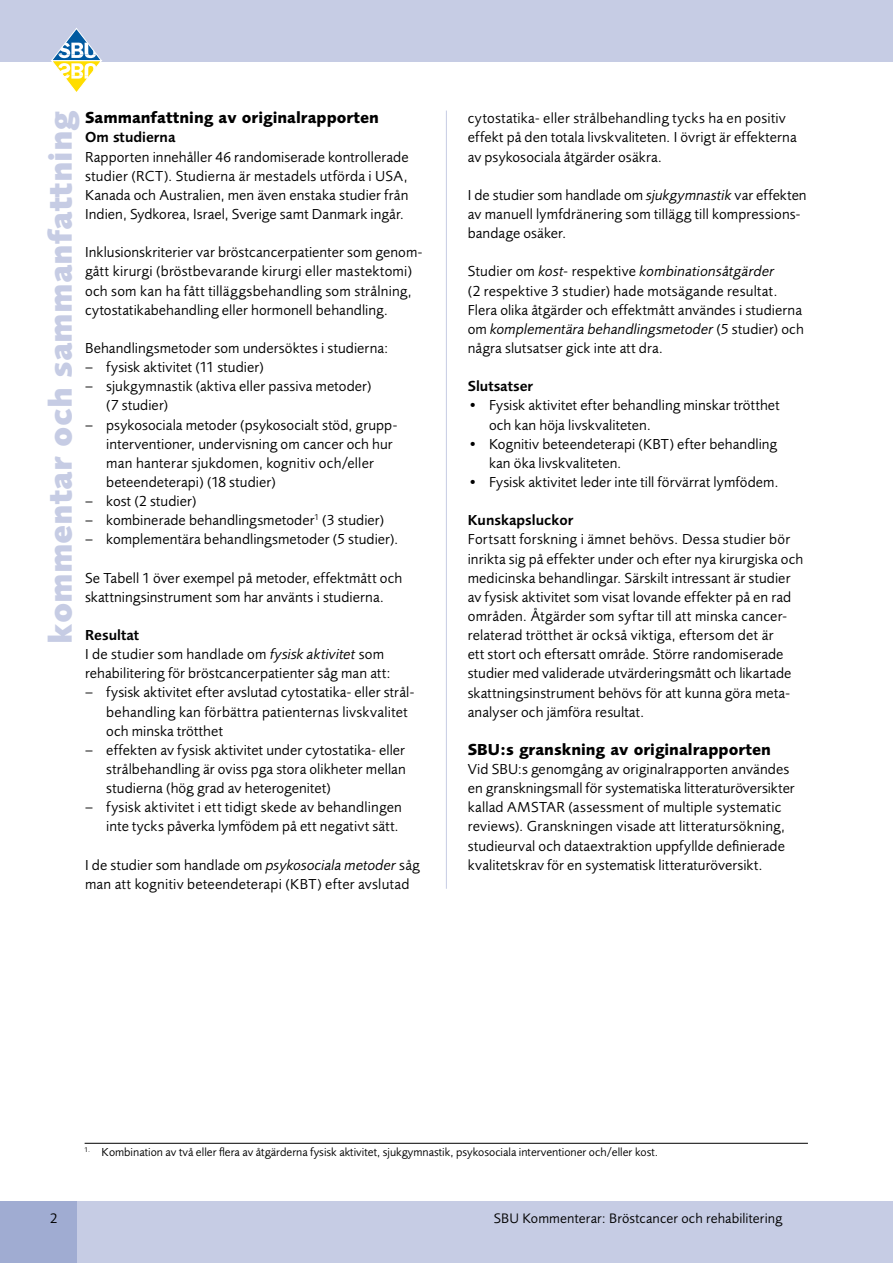
<style>
.page{position:relative;width:893px;height:1263px;background:#fff}
.page>*{position:absolute;margin:0;border:0;box-sizing:border-box;transform-origin:0 0}
.t1{font:800 33px "Foundry Sans";color:#c6cce4}
.t2{font:700 16.5px "Foundry Sans";color:#000}
.t3{font:15px/19.2px "Foundry Sans";letter-spacing:.01em;color:#000}
.t4{font:600 15px "Foundry Sans";color:#000}
.t5{font:14.25px "Foundry Sans";letter-spacing:.01em;color:#000}
.t6{font:12px "Foundry Sans";color:#000}
.s1{font-weight:600}
.s2{font-style:italic}
</style>
<div class="page">
<div style="left:0;top:1202px;width:893px;height:61px;background:#c6cce4"></div>
<div style="left:0;top:1202px;width:77px;height:61px;background:#a0acd2"></div>
<div style="left:0;top:0;width:893px;height:62px;background:#c6cce4"></div>
<svg style="left:51px;top:28px;width:51px;height:64px"></svg>
<hr style="left:446px;top:111px;width:1px;height:778px;background:#c6cce4">
<hr style="left:85px;top:1143px;width:723px;height:1px;background:#000">
<h1 class="t1" style="left:41px;top:644px;width:535px;rotate:-90deg">kommentar och sammanfattning</h1>
<p class="t2" style="left:85px;top:108px;width:295px">Sammanfattning av originalrapporten</p>
<p class="t4" style="left:85px;top:129px;width:92px">Om studierna</p>
<p class="t3" style="left:85px;top:147px;width:325px;text-align:justify">Rapporten innehåller 46 randomiserade kontrollerade studier (RCT). Studierna är mestadels utförda i USA, Kanada och Australien, men även enstaka studier från Indien, Sydkorea, Israel, Sverige samt Danmark ingår.</p>
<p class="t3" style="left:85px;top:243px;width:339px">Inklusionskriterier var bröstcancerpatienter som genom&shy;gått kirurgi (bröstbevarande kirurgi eller mastektomi) och som kan ha fått tilläggsbehandling som strålning, cytostatikabehandling eller hormonell behandling.</p>
<p class="t3" style="left:85px;top:338px;width:305px">Behandlingsmetoder som undersöktes i studierna:</p>
<p class="t3" style="left:85px;top:357px;width:180px">– fysisk aktivitet (11 studier)</p>
<p class="t3" style="left:106px;top:377px;width:267px;text-indent:-21px">– sjukgymnastik (aktiva eller passiva metoder) (7 studier)</p>
<p class="t3" style="left:106px;top:415px;width:292px;text-indent:-21px">– psykosociala metoder (psykosocialt stöd, grupp&shy;interventioner, undervisning om cancer och hur man hanterar sjukdomen, kognitiv och/eller beteendeterapi) (18 studier)</p>
<p class="t3" style="left:85px;top:491px;width:113px">– kost (2 studier)</p>
<p class="t3" style="left:85px;top:511px;width:301px">– kombinerade behandlingsmetoder<sup>1</sup> (3 studier)</p>
<p class="t3" style="left:85px;top:530px;width:315px">– komplementära behandlingsmetoder (5 studier).</p>
<p class="t3" style="left:85px;top:568px;width:319px">Se Tabell 1 över exempel på metoder, effektmått och skattningsinstrument som har använts i studierna.</p>
<p class="t3" style="left:85px;top:625px;width:307px"><span class="s1">Resultat<br></span>I de studier som handlade om <span class="s2">fysisk aktivitet</span> som rehabilitering för bröstcancerpatienter såg man att:</p>
<p class="t3" style="left:106px;top:683px;width:309px;text-indent:-21px">– fysisk aktivitet efter avslutad cytostatika- eller strål&shy;behandling kan förbättra patienternas livskvalitet och minska trötthet</p>
<p class="t3" style="left:106px;top:740px;width:301px;text-align:justify;text-indent:-21px">– effekten av fysisk aktivitet under cytostatika- eller strålbehandling är oviss pga stora olikheter mellan studierna (hög grad av heterogenitet)</p>
<p class="t3" style="left:85px;top:798px;width:318px;text-align:right">– fysisk aktivitet i ett tidigt skede av behandlingen inte tycks påverka lymfödem på ett negativt sätt.</p>
<p class="t3" style="left:85px;top:855px;width:336px">I de studier som handlade om <span class="s2">psykosociala metoder</span> såg man att kognitiv beteendeterapi (KBT) efter avslutad</p>
<p class="t3" style="left:468px;top:109px;width:330px">cytostatika- eller strålbehandling tycks ha en positiv effekt på den totala livskvaliteten. I övrigt är effekterna av psykosociala åtgärder osäkra.</p>
<p class="t3" style="left:468px;top:185px;width:340px">I de studier som handlade om <span class="s2">sjukgymnastik</span> var effekten av manuell lymfdränering som tillägg till kompressions&shy;bandage osäker.</p>
<p class="t3" style="left:468px;top:262px;width:338px">Studier om <span class="s2">kost-</span> respektive <span class="s2">kombinationsåtgärder<br></span>(2 respektive 3 studier) hade motsägande resultat.<br>Flera olika åtgärder och effektmått användes i studierna om <span class="s2">komplementära behandlingsmetoder</span> (5 studier) och några slutsatser gick inte att dra.</p>
<p class="t4" style="left:468px;top:377px;width:67px">Slutsatser</p>
<p class="t3" style="left:489px;top:396px;width:292px;text-indent:-21px">• Fysisk aktivitet efter behandling minskar trötthet och kan höja livskvaliteten.</p>
<p class="t3" style="left:489px;top:434px;width:290px;text-indent:-21px">• Kognitiv beteendeterapi (KBT) efter behandling kan öka livskvaliteten.</p>
<p class="t3" style="left:468px;top:472px;width:312px">• Fysisk aktivitet leder inte till förvärrat lymfödem.</p>
<p class="t4" style="left:468px;top:511px;width:107px">Kunskapsluckor</p>
<p class="t3" style="left:468px;top:530px;width:337px">Fortsatt forskning i ämnet behövs. Dessa studier bör inrikta sig på effekter under och efter nya kirurgiska och medicinska behandlingar. Särskilt intressant är studier av fysisk aktivitet som visat lovande effekter på en rad områden. Åtgärder som syftar till att minska cancer&shy;relaterad trötthet är också viktiga, eftersom det är<br>ett stort och eftersatt område. Större randomiserade studier med validerade utvärderingsmått och likartade skattningsinstrument behövs för att kunna göra meta&shy;analyser och jämföra resultat.</p>
<p class="t2" style="left:468px;top:740px;width:305px">SBU:s granskning av originalrapporten</p>
<p class="t3" style="left:468px;top:759px;width:329px">Vid SBU:s genomgång av originalrapporten användes en granskningsmall för systematiska litteraturöversikter kallad AMSTAR (assessment of multiple systematic reviews). Granskningen visade att litteratursökning, studieurval och dataextraktion uppfyllde definierade kvalitetskrav för en systematisk litteraturöversikt.</p>
<p class="t6" style="left:85px;top:1145px;width:575px"><sup>1.</sup> Kombination av två eller flera av åtgärderna fysisk aktivitet, sjukgymnastik, psykosociala interventioner och/eller kost.</p>
<p class="t5" style="left:50px;top:1210px;width:9px">2</p>
<p class="t5" style="left:494px;top:1210px;width:290px">SBU Kommenterar: Bröstcancer och rehabilitering</p>
</div>
